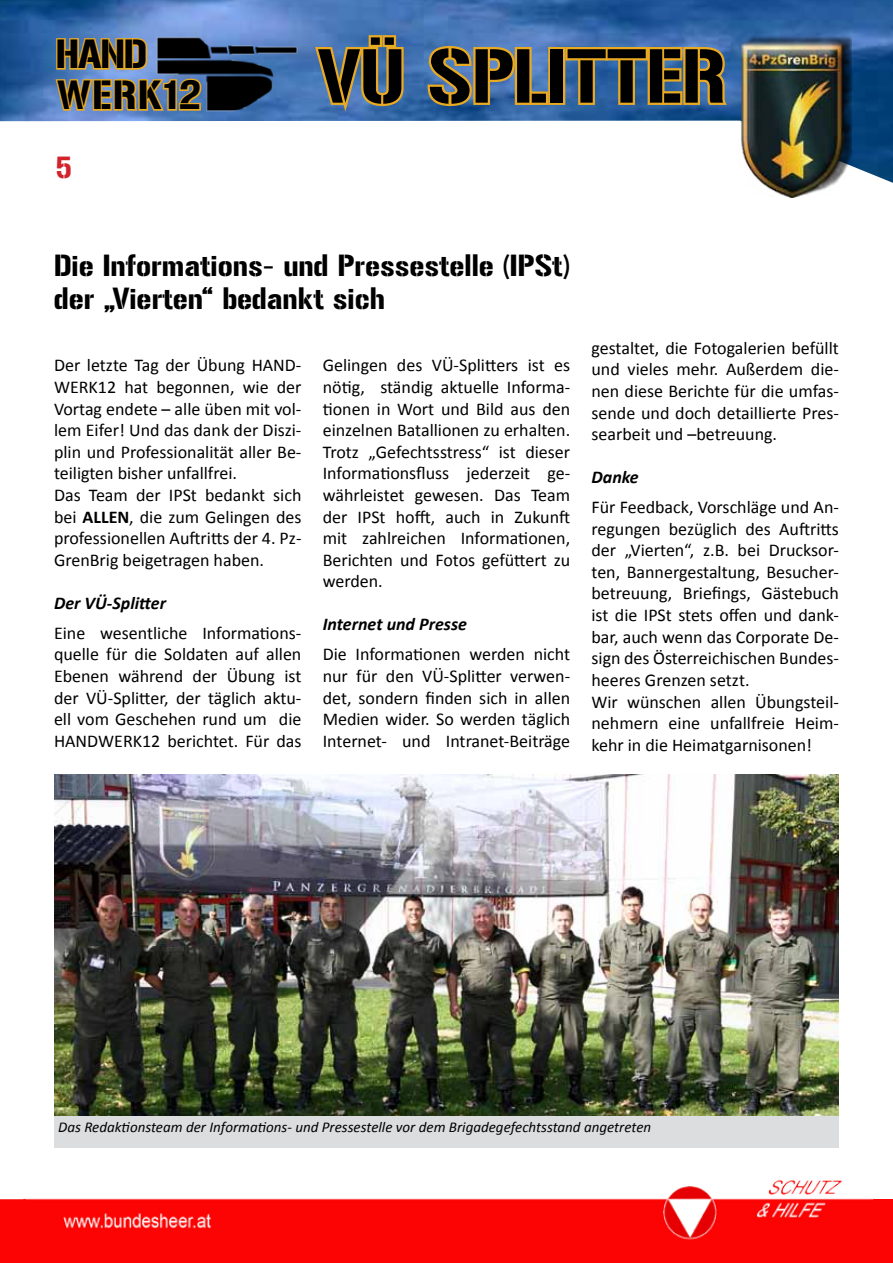
<style>
.page{position:relative;width:893px;height:1263px;background:#fff}
.page>*{position:absolute;margin:0;border:0;box-sizing:border-box;transform-origin:0 0}
.t1{font:67.5px "Gunplay";color:#000}
.t2{font:36px/41.1px "Gunplay";letter-spacing:.05em;color:#000}
.t3{font:27px/32.4px "Gunplay";color:#000}
.t4{font:27px "Gunplay";color:#d2232a}
.t5{font:18px/21.6px "Calibri";color:#000;text-align:justify}
.t6{font:italic 700 18px "Calibri";color:#000}
.t7{font:italic 15px "Calibri";color:#000}
.s1{font-weight:700}
</style>
<div class="page">
<img style="left:0;top:0;width:893px;height:183px">
<svg style="left:312px;top:33px;width:94px;height:88px;background:#758386"></svg>
<svg style="left:425px;top:44px;width:125px;height:64px;background:#878b7f"></svg>
<div style="left:548px;top:47px;width:17px;height:58px;border:4px solid #e9aa23"></div>
<svg style="left:563px;top:45px;width:168px;height:62px;background:#7c8170"></svg>
<img style="left:203px;top:34px;width:96px;height:80px">
<svg style="left:54px;top:29px;width:149px;height:93px;background:#838681"></svg>
<img style="left:738px;top:34px;width:113px;height:164px">
<img style="left:24px;top:1179px;width:851px;height:20px">
<svg style="left:0;top:1199px;width:893px;height:64px;background:#fb0d0d"></svg>
<img style="left:54px;top:775px;width:785px;height:341px">
<div style="left:54px;top:1116px;width:784px;height:32px;background:#dcddde"></div>
<h2 class="t2" style="left:56px;top:34px;width:147px">HAND<br>WERK12</h2>
<h3 class="t4" style="left:56px;top:152px;width:18px">5</h3>
<h1 class="t1" style="left:318px;top:37px;width:409px">VÜ SPLITTER</h1>
<h3 class="t3" style="left:54px;top:250px;width:517px">Die Informations- und Pressestelle (IPSt) der „Vierten“ bedankt sich</h3>
<p class="t5" style="left:54px;top:355px;width:249px;text-align:left">Der letzte Tag der Übung HAND-<br>WERK12 hat begonnen, wie der<br>Vortag endete – alle üben mit vol&shy;lem Eifer! Und das dank der Diszi&shy;plin und Professionalität aller Be&shy;teiligten bisher unfallfrei.<br>Das Team der IPSt bedankt sich bei <span class="s1">ALLEN</span>, die zum Gelingen des professionellen Auftritts der 4. Pz-<br>GrenBrig beigetragen haben.</p>
<p class="t6" style="left:54px;top:591px;width:114px">Der VÜ-Splitter</p>
<p class="t5" style="left:54px;top:622px;width:249px">Eine wesentliche Informations&shy;quelle für die Soldaten auf allen Ebenen während der Übung ist der VÜ-Splitter, der täglich aktu&shy;ell vom Geschehen rund um die HANDWERK12 berichtet. Für das</p>
<p class="t5" style="left:323px;top:355px;width:249px">Gelingen des VÜ-Splitters ist es nötig, ständig aktuelle Informa&shy;tionen in Wort und Bild aus den einzelnen Batallionen zu erhalten.<br>Trotz „Gefechtsstress“ ist dieser Informationsfluss jederzeit ge&shy;währleistet gewesen. Das Team der IPSt hofft, auch in Zukunft mit zahlreichen Informationen, Berichten und Fotos gefüttert zu werden.</p>
<p class="t6" style="left:323px;top:613px;width:146px">Internet und Presse</p>
<p class="t5" style="left:323px;top:644px;width:249px">Die Informationen werden nicht nur für den VÜ-Splitter verwen&shy;det, sondern finden sich in allen Medien wider. So werden täglich Internet- und Intranet-Beiträge</p>
<p class="t5" style="left:591px;top:337px;width:249px">gestaltet, die Fotogalerien befüllt und vieles mehr. Außerdem die&shy;nen diese Berichte für die umfas&shy;sende und doch detaillierte Pres&shy;searbeit und –betreuung.</p>
<p class="t6" style="left:591px;top:466px;width:49px">Danke</p>
<p class="t5" style="left:591px;top:496px;width:249px;text-align:left">Für Feedback, Vorschläge und An&shy;regungen bezüglich des Auftritts der „Vierten“, z.B. bei Drucksor&shy;ten, Bannergestaltung, Besucher&shy;betreuung, Briefings, Gästebuch ist die IPSt stets offen und dank&shy;bar, auch wenn das Corporate De&shy;sign des Österreichischen Bundes&shy;heeres Grenzen setzt.<br>Wir wünschen allen Übungsteil&shy;nehmern eine unfallfreie Heim&shy;kehr in die Heimatgarnisonen!</p>
<p class="t7" style="left:58px;top:1117px;width:594px">Das Redaktionsteam der Informations- und Pressestelle vor dem Brigadegefechtsstand angetreten</p>
</div>
